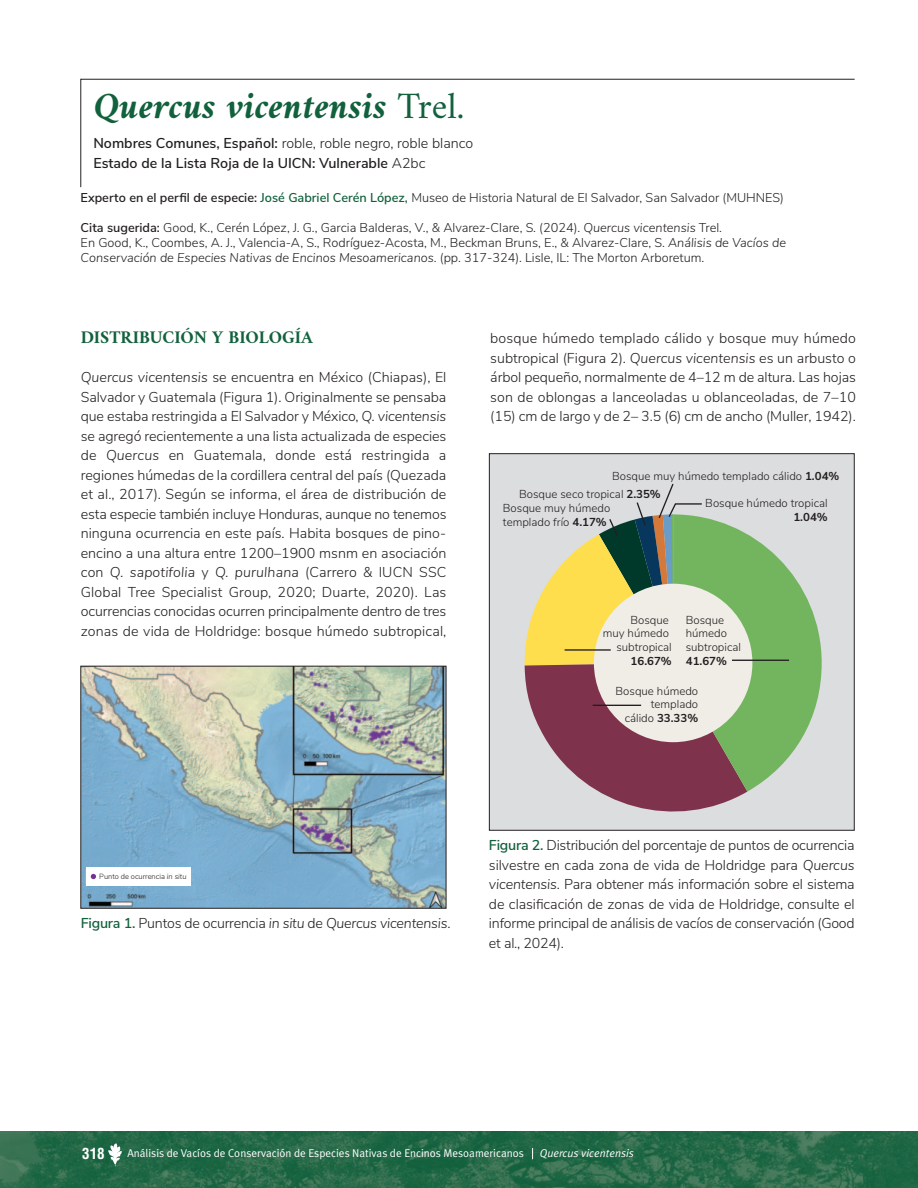
<style>
.page{position:relative;width:918px;height:1188px;background:#fff}
.page>*{position:absolute;margin:0;border:0;box-sizing:border-box;transform-origin:0 0}
.t1{font:italic 700 37.5px "Amiri";color:#12613d}
.t2{font:700 18px "Amiri";color:#12613d}
.t3{font:700 condensed 15px "Helvetica";color:#fff}
.t4{font:300 14.25px/19.5px "Nunito Sans";color:#231f20;text-align:justify}
.t5{font:italic 300 14.25px "Nunito Sans";letter-spacing:-.015em;color:#231f20}
.t6{font:600 14.25px "Nunito Sans";color:#231f20}
.t7{font:300 12.75px/15px "Nunito Sans";color:#231f20}
.t8{font:300 11.4px/13.8px "Nunito Sans";color:#231f20;text-align:right}
.t9{font:11.25px "Meta Plus Normal";color:#fff}
.t10{font:italic 11.25px "Meta Plus Normal";color:#fff}
.t11{font:300 7.5px "Nunito Sans";color:#231f20}
.s1{font-weight:400;font-style:normal}
.s2{font-weight:600}
.s3{font-weight:300}
.s4{font-weight:600;color:#12613d}
.s5{font-style:italic}
.s6{font-weight:700}
.s7{font-weight:600;font-style:normal;color:#12613d}
.s8{font-style:normal}
</style>
<div class="page">
<img style="left:0;top:1131px;width:918px;height:57px">
<svg style="left:108px;top:1143px;width:14px;height:23px"></svg>
<svg style="left:80px;top:78px;width:775px;height:110px"></svg>
<img style="left:82px;top:668px;width:362px;height:239px">
<div style="left:80px;top:666px;width:366px;height:243px;border:1px solid #231f20"></div>
<div style="left:490px;top:454px;width:364px;height:376px;background:#dcdddf"></div>
<svg style="left:524px;top:483px;width:298px;height:329px"></svg>
<div style="left:489px;top:453px;width:366px;height:378px;border:1px solid #231f20"></div>
<div style="left:86px;top:867px;width:104px;height:19px;background:#fff"></div>
<svg style="left:91px;top:874px;width:5px;height:5px"></svg>
<p class="t1" style="left:93px;top:83px;width:372px">Quercus vicentensis <span class="s1">Trel.</span></p>
<p class="t4" style="left:93px;top:135px;width:382px"><span class="s2">Nombres Comunes, Español:</span> roble, roble negro, roble blanco</p>
<p class="t6" style="left:93px;top:158px;width:334px">Estado de la Lista Roja de la UICN: Vulnerable <span class="s3">A2bc</span></p>
<p class="t7" style="left:81px;top:191px;width:705px"><span class="s2">Experto en el perfil de especie:</span> <span class="s4">José Gabriel Cerén López,</span> Museo de Historia Natural de El Salvador, San Salvador (MUHNES)</p>
<p class="t7" style="left:81px;top:221px;width:643px"><span class="s2">Cita sugerida:</span> Good, K., Cerén López, J. G., Garcia Balderas, V., &amp; Alvarez-Clare, S. (2024). <span class="s5">Quercus vicentensis</span> Trel.</p>
<p class="t7" style="left:81px;top:236px;width:707px">En Good, K., Coombes, A. J., Valencia-A, S., Rodríguez-Acosta, M., Beckman Bruns, E., &amp; Alvarez-Clare, S. <span class="s5">Análisis de Vacíos de<br>Conservación de Especies Nativas de Encinos Mesoamericanos</span>. (pp. 317-324). Lisle, IL: The Morton Arboretum.</p>
<p class="t2" style="left:81px;top:326px;width:234px">DISTRIBUCIÓN Y BIOLOGÍA</p>
<p class="t4" style="left:81px;top:369px;width:367px"><span class="s5">Quercus vicentensis</span> se encuentra en México (Chiapas), El Salvador y Guatemala (Figura 1). Originalmente se pensaba que estaba restringida a El Salvador y México, <span class="s5">Q. vicentensis </span>se agregó recientemente a una lista actualizada de especies de <span class="s5">Quercus</span> en Guatemala, donde está restringida a regiones húmedas de la cordillera central del país (Quezada et al., 2017). Según se informa, el área de distribución de esta especie también incluye Honduras, aunque no tenemos ninguna ocurrencia en este país. Habita bosques de pino&shy;encino a una altura entre 1200–1900 msnm en asociación con <span class="s5">Q. sapotifolia</span> y <span class="s5">Q. purulhana</span> (Carrero &amp; IUCN SSC Global Tree Specialist Group, 2020; Duarte, 2020). Las ocurrencias conocidas ocurren principalmente dentro de tres zonas de vida de Holdridge: bosque húmedo subtropical,</p>
<p class="t4" style="left:490px;top:330px;width:367px">bosque húmedo templado cálido y bosque muy húmedo subtropical (Figura 2). <span class="s5">Quercus vicentensis</span> es un arbusto o árbol pequeño, normalmente de 4–12 m de altura. Las hojas son de oblongas a lanceoladas u oblanceoladas, de 7–10 (15) cm de largo y de 2– 3.5 (6) cm de ancho (Muller, 1942).</p>
<p class="t8" style="left:612px;top:469px;width:229px">Bosque muy húmedo templado cálido <span class="s6">1.04%</span></p>
<p class="t8" style="left:705px;top:497px;width:124px">Bosque húmedo tropical<br><span class="s6">1.04%</span></p>
<p class="t8" style="left:519px;top:487px;width:143px">Bosque seco tropical <span class="s6">2.35%</span></p>
<p class="t8" style="left:503px;top:502px;width:109px;text-align:left">Bosque muy húmedo templado frío <span class="s6">4.17%</span></p>
<p class="t8" style="left:603px;top:613px;width:70px">Bosque<br>muy húmedo subtropical<br><span class="s6">16.67%</span></p>
<p class="t8" style="left:686px;top:613px;width:57px;text-align:left">Bosque húmedo subtropical<br><span class="s6">41.67%</span></p>
<p class="t8" style="left:616px;top:684px;width:84px">Bosque húmedo templado<br>cálido <span class="s6">33.33%</span></p>
<p class="t11" style="left:99px;top:874px;width:89px">Punto de ocurrencia <span class="s5">in situ</span></p>
<p class="t5" style="left:81px;top:918px;width:371px"><span class="s7">Figura 1.</span> <span class="s8">Puntos de ocurrencia</span> in situ <span class="s8">de</span> Quercus vicentensis<span class="s8">.</span></p>
<p class="t4" style="left:489px;top:837px;width:367px"><span class="s4">Figura 2.</span> Distribución del porcentaje de puntos de ocurrencia silvestre en cada zona de vida de Holdridge para <span class="s5">Quercus vicentensis</span>. Para obtener más información sobre el sistema de clasificación de zonas de vida de Holdridge, consulte el informe principal de análisis de vacíos de conservación (Good et al., 2024).</p>
<p class="t3" style="left:82px;top:1147px;width:24px">318</p>
<p class="t9" style="left:128px;top:1149px;width:398px">Análisis de Vacíos de Conservación de Especies Nativas de Encinos Mesoamericanos</p>
<p class="t10" style="left:540px;top:1148px;width:95px">Quercus vicentensis</p>
</div>
